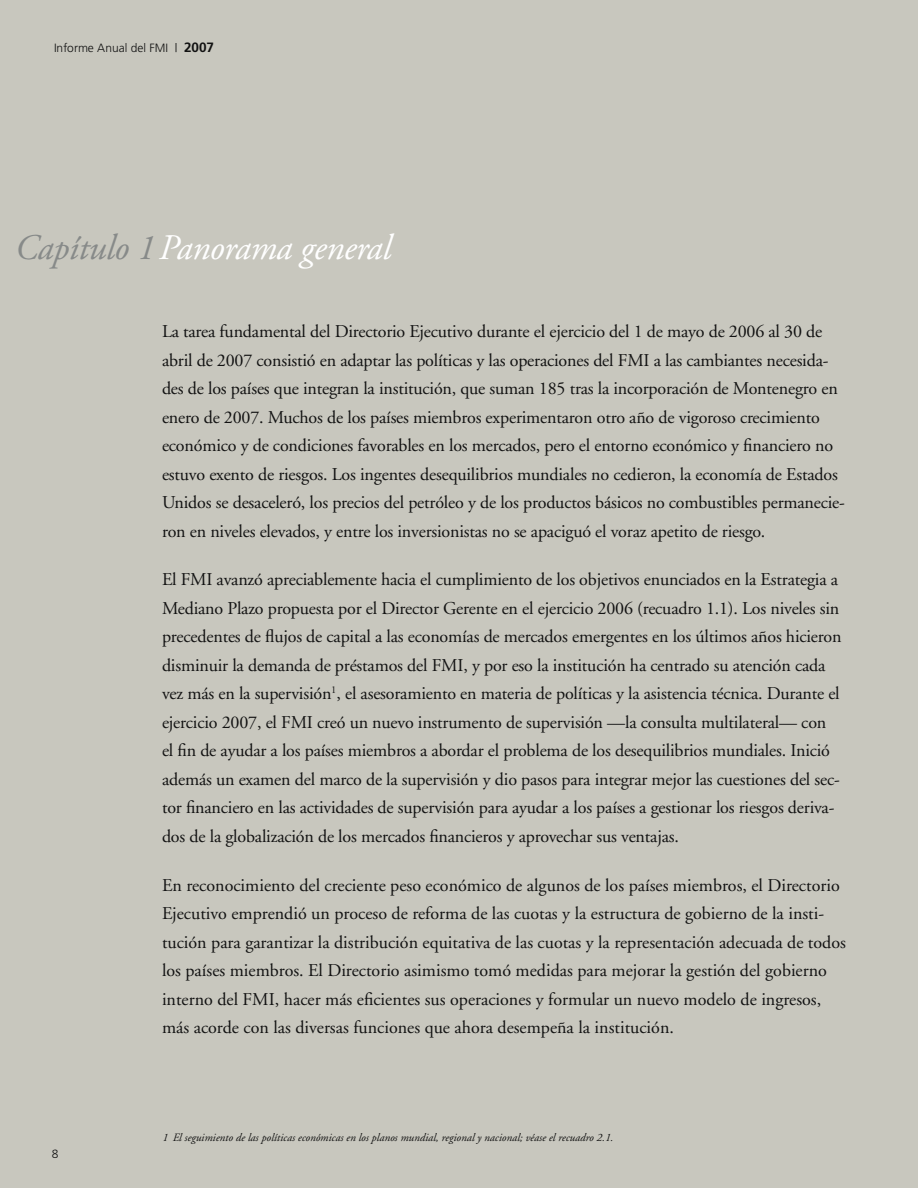
<style>
.page{position:relative;width:918px;height:1188px;background:#c8c7be}
.page>*{position:absolute;margin:0;border:0;box-sizing:border-box;transform-origin:0 0}
.t1{font:italic 36px "Adobe Garamond";letter-spacing:-.01em;color:#fff}
.t2{font:18px/28.5px "Adobe Garamond";letter-spacing:-.01em;color:#121212}
.t3{font:300 12px "Frutiger";color:#121212}
.t4{font:italic 11.25px "Adobe Garamond";color:#121212}
.s1{font-weight:700;font-size:13.5px}
.s2{color:#878a89}
</style>
<div class="page">
<p class="t3" style="left:54px;top:41px;width:162px">Informe Anual del FMI | <span class="s1">2007</span></p>
<h1 class="t1" style="left:14px;top:228px;width:378px"><span class="s2">Capítulo 1</span>Panorama general</h1>
<p class="t2" style="left:162px;top:318px;width:684px">La tarea fundamental del Directorio Ejecutivo durante el ejercicio del 1 de mayo de 2006 al 30 de abril de 2007 consistió en adaptar las políticas y las operaciones del FMI a las cambiantes necesida&shy;des de los países que integran la institución, que suman 185 tras la incorporación de Montenegro en enero de 2007. Muchos de los países miembros experimentaron otro año de vigoroso crecimiento económico y de condiciones favorables en los mercados, pero el entorno económico y financiero no estuvo exento de riesgos. Los ingentes desequilibrios mundiales no cedieron, la economía de Estados Unidos se desaceleró, los precios del petróleo y de los productos básicos no combustibles permanecie&shy;ron en niveles elevados, y entre los inversionistas no se apaciguó el voraz apetito de riesgo.</p>
<p class="t2" style="left:162px;top:566px;width:681px">El FMI avanzó apreciablemente hacia el cumplimiento de los objetivos enunciados en la Estrategia a Mediano Plazo propuesta por el Director Gerente en el ejercicio 2006 (recuadro 1.1). Los niveles sin precedentes de flujos de capital a las economías de mercados emergentes en los últimos años hicieron disminuir la demanda de préstamos del FMI, y por eso la institución ha centrado su atención cada vez más en la supervisión<sup>1</sup>, el asesoramiento en materia de políticas y la asistencia técnica. Durante el ejercicio 2007, el FMI creó un nuevo instrumento de supervisión —la consulta multilateral— con el fin de ayudar a los países miembros a abordar el problema de los desequilibrios mundiales. Inició además un examen del marco de la supervisión y dio pasos para integrar mejor las cuestiones del sec&shy;tor financiero en las actividades de supervisión para ayudar a los países a gestionar los riesgos deriva&shy;dos de la globalización de los mercados financieros y aprovechar sus ventajas.</p>
<p class="t2" style="left:162px;top:871px;width:685px">En reconocimiento del creciente peso económico de algunos de los países miembros, el Directorio Ejecutivo emprendió un proceso de reforma de las cuotas y la estructura de gobierno de la insti&shy;tución para garantizar la distribución equitativa de las cuotas y la representación adecuada de todos los países miembros. El Directorio asimismo tomó medidas para mejorar la gestión del gobierno interno del FMI, hacer más eficientes sus operaciones y formular un nuevo modelo de ingresos, más acorde con las diversas funciones que ahora desempeña la institución.</p>
<p class="t4" style="left:162px;top:1131px;width:453px">1 El seguimiento de las políticas económicas en los planos mundial, regional y nacional; véase el recuadro 2.1.</p>
</div>
